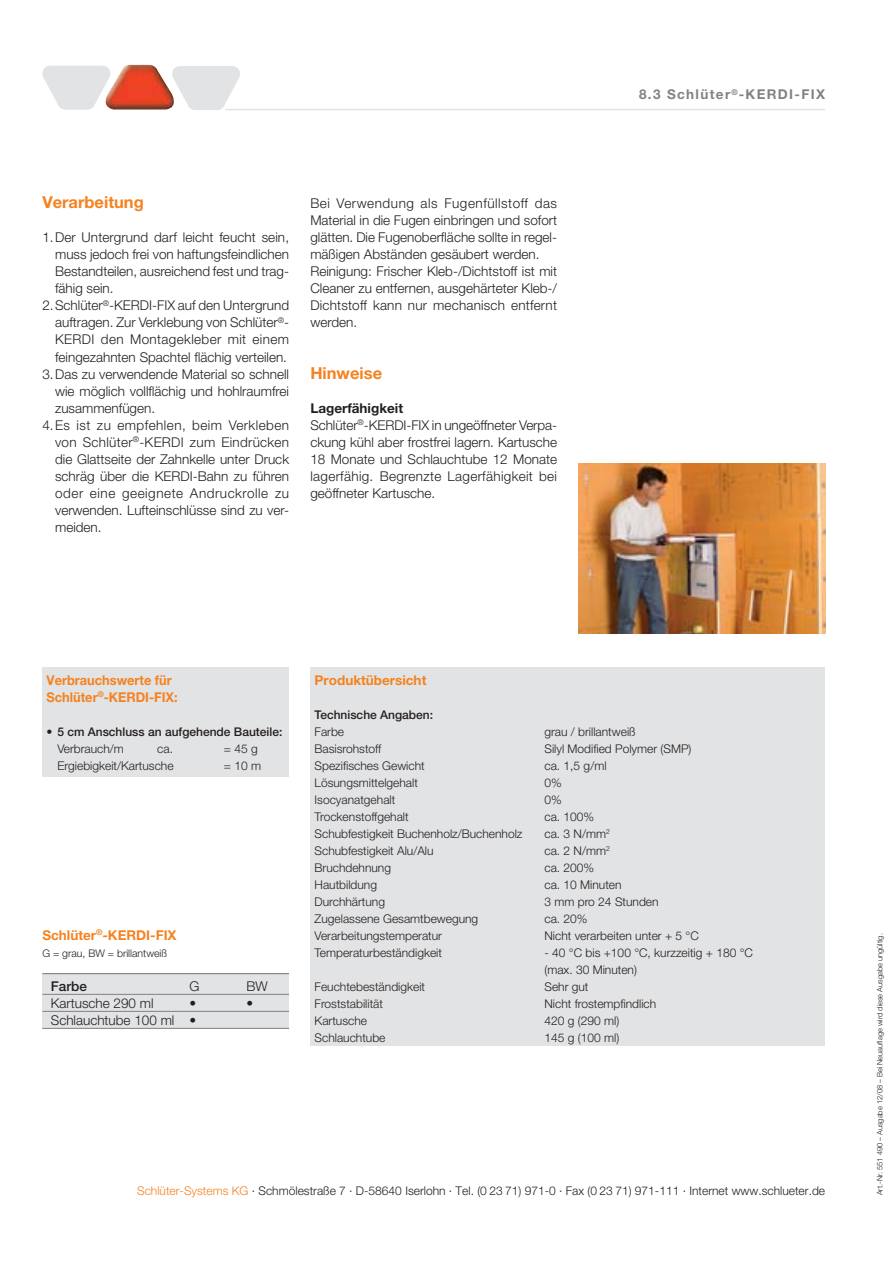
<style>
.page{position:relative;width:893px;height:1263px;background:#fff}
.page>*{position:absolute;margin:0;border:0;box-sizing:border-box;transform-origin:0 0}
.t1{font:700 16.5px "Helvetica Neue LT Pro";color:#f5821f}
.t2{font:300 13.5px/17px "Helvetica Neue LT Pro";color:#231f20;text-align:justify}
.t3{font:700 13.5px/17px "Helvetica Neue LT Pro";color:#f5821f;scale:.95 1}
.t4{font:700 13.5px "Helvetica Neue LT Pro";color:#f5821f}
.t5{font:700 13.5px "Helvetica Neue LT Pro";letter-spacing:.1em;color:#808285}
.t6{font:500 13.5px "Helvetica Neue LT Pro";color:#231f20}
.t7{font:300 12px/17px "Helvetica Neue LT Pro";color:#231f20}
.t8{font:500 12px "Helvetica Neue LT Pro";color:#231f20}
.t9{font:300 10.5px "Helvetica Neue LT Pro";color:#231f20}
.t10{font:300 7.5px "Helvetica Neue LT Pro";color:#231f20}
.s1{font-weight:700}
.s2{color:#f5821f}
</style>
<div class="page">
<div style="left:310px;top:668px;width:515px;height:378px;background:#e2e3e4"></div>
<hr style="left:225px;top:109px;width:600px;height:1px;background:#e2e3e4">
<svg style="left:42px;top:65px;width:198px;height:45px"></svg>
<img style="left:578px;top:464px;width:247px;height:170px">
<div style="left:42px;top:974px;width:247px;height:54px;background:#e2e3e4"></div>
<hr style="left:42px;top:973px;width:247px;height:1px;background:#808285">
<hr style="left:42px;top:994px;width:247px;height:1px;background:#808285">
<hr style="left:42px;top:1011px;width:247px;height:1px;background:#808285">
<hr style="left:42px;top:1028px;width:247px;height:1px;background:#808285">
<div style="left:42px;top:668px;width:247px;height:109px;background:#e2e3e4"></div>
<p class="t1" style="left:42px;top:197px;width:103px">Verarbeitung</p>
<p class="t2" style="left:55px;top:231px;width:235px;text-indent:-13px">1. Der Untergrund darf leicht feucht sein, muss jedoch frei von haftungsfeindlichen Bestandteilen, ausreichend fest und trag - fähig sein.</p>
<p class="t2" style="left:55px;top:299px;width:235px;text-indent:-13px">2. Schlüter<sup>®</sup>-KERDI-FIX auf den Untergrund auftragen. Zur Verklebung von Schlüter<sup>®</sup>- KERDI den Montagekleber mit einem feingezahnten Spachtel flächig verteilen.</p>
<p class="t2" style="left:55px;top:367px;width:235px;text-indent:-13px">3. Das zu verwendende Material so schnell wie möglich vollflächig und hohlraumfrei zusammenfügen.</p>
<p class="t2" style="left:55px;top:418px;width:235px;text-indent:-13px">4. Es ist zu empfehlen, beim Verkleben von Schlüter<sup>®</sup>-KERDI zum Eindrücken die Glattseite der Zahnkelle unter Druck schräg über die KERDI-Bahn zu führen oder eine geeignete Andruckrolle zu verwenden. Lufteinschlüsse sind zu ver - mei den.</p>
<p class="t2" style="left:310px;top:197px;width:248px;text-align:left">Bei Verwendung als Fugenfüllstoff das Material in die Fugen einbringen und sofort glätten. Die Fugenoberfläche sollte in regel&shy;mäßigen Abständen gesäubert werden.<br>Reinigung: Frischer Kleb-/Dichtstoff ist mit Cleaner zu entfernen, ausgehärteter Kleb-/ Dichtstoff kann nur mechanisch entfernt werden.</p>
<p class="t1" style="left:310px;top:367px;width:73px">Hinweise</p>
<p class="t2" style="left:310px;top:401px;width:248px;text-align:left"><span class="s1">Lagerfähigkeit<br></span>Schlüter<sup>®</sup>-KERDI-FIX in ungeöffneter Verpa&shy;ckung kühl aber frostfrei lagern. Kartusche 18 Monate und Schlauchtube 12 Monate lagerfähig. Begrenzte Lagerfähigkeit bei geöffneter Kartusche.</p>
<p class="t5" style="left:639px;top:89px;width:187px">8.3 Schlüter<sup>®</sup>-KERDI-FIX</p>
<p class="t3" style="left:47px;top:673px;width:140px">Verbrauchswerte für<br>Schlüter<sup>®</sup>-KERDI-FIX:</p>
<p class="t8" style="left:47px;top:727px;width:237px">• 5 cm Anschluss an aufgehende Bauteile:</p>
<p class="t7" style="left:57px;top:741px;width:68px">Verbrauch/m</p>
<p class="t7" style="left:157px;top:741px;width:17px">ca.</p>
<p class="t7" style="left:224px;top:741px;width:35px">= 45 g</p>
<p class="t7" style="left:57px;top:758px;width:118px">Ergiebigkeit/Kartusche</p>
<p class="t7" style="left:224px;top:758px;width:39px">= 10 m</p>
<p class="t4" style="left:42px;top:930px;width:136px">Schlüter<sup>®</sup>-KERDI-FIX</p>
<p class="t9" style="left:42px;top:949px;width:126px">G = grau, BW = brillantweiß</p>
<p class="t6" style="left:51px;top:981px;width:38px">Farbe</p>
<p class="t2" style="left:189px;top:979px;width:12px">G</p>
<p class="t2" style="left:246px;top:979px;width:23px">BW</p>
<p class="t2" style="left:51px;top:996px;width:104px">Kartusche 290 ml</p>
<p class="t2" style="left:189px;top:996px;width:8px">•</p>
<p class="t2" style="left:246px;top:996px;width:8px">•</p>
<p class="t2" style="left:51px;top:1013px;width:147px">Schlauchtube 100 ml •</p>
<p class="t4" style="left:314px;top:675px;width:113px">Produktübersicht</p>
<p class="t8" style="left:314px;top:710px;width:120px">Technische Angaben:</p>
<p class="t7" style="left:314px;top:724px;width:31px">Farbe</p>
<p class="t7" style="left:544px;top:724px;width:93px">grau / brillantweiß</p>
<p class="t7" style="left:314px;top:741px;width:68px">Basisrohstoff</p>
<p class="t7" style="left:544px;top:741px;width:148px">Silyl Modified Polymer (SMP)</p>
<p class="t7" style="left:314px;top:758px;width:112px">Spezifisches Gewicht</p>
<p class="t7" style="left:544px;top:758px;width:64px">ca. 1,5 g/ml</p>
<p class="t7" style="left:314px;top:775px;width:105px">Lösungsmittelgehalt</p>
<p class="t7" style="left:544px;top:775px;width:19px">0%</p>
<p class="t7" style="left:314px;top:792px;width:82px">Isocyanatgehalt</p>
<p class="t7" style="left:544px;top:792px;width:19px">0%</p>
<p class="t7" style="left:314px;top:809px;width:96px">Trockenstoffgehalt</p>
<p class="t7" style="left:544px;top:809px;width:51px">ca. 100%</p>
<p class="t7" style="left:314px;top:826px;width:209px">Schubfestigkeit Buchenholz/Buchenholz</p>
<p class="t7" style="left:544px;top:826px;width:67px">ca. 3 N/mm<sup>2</sup></p>
<p class="t7" style="left:314px;top:843px;width:120px">Schubfestigkeit Alu/Alu</p>
<p class="t7" style="left:544px;top:843px;width:67px">ca. 2 N/mm<sup>2</sup></p>
<p class="t7" style="left:314px;top:860px;width:78px">Bruchdehnung</p>
<p class="t7" style="left:544px;top:860px;width:51px">ca. 200%</p>
<p class="t7" style="left:314px;top:877px;width:64px">Hautbildung</p>
<p class="t7" style="left:544px;top:877px;width:79px">ca. 10 Minuten</p>
<p class="t7" style="left:314px;top:894px;width:72px">Durchhärtung</p>
<p class="t7" style="left:544px;top:894px;width:116px">3 mm pro 24 Stunden</p>
<p class="t7" style="left:314px;top:911px;width:165px">Zugelassene Gesamtbewegung</p>
<p class="t7" style="left:544px;top:911px;width:45px">ca. 20%</p>
<p class="t7" style="left:314px;top:929px;width:129px">Verarbeitungstemperatur</p>
<p class="t7" style="left:544px;top:929px;width:156px">Nicht verarbeiten unter + 5 °C</p>
<p class="t7" style="left:314px;top:946px;width:129px">Temperaturbeständigkeit</p>
<p class="t7" style="left:544px;top:946px;width:210px">- 40 °C bis +100 °C, kurzzeitig + 180 °C (max. 30 Minuten)</p>
<p class="t7" style="left:314px;top:980px;width:112px">Feuchtebeständigkeit</p>
<p class="t7" style="left:544px;top:980px;width:46px">Sehr gut</p>
<p class="t7" style="left:314px;top:997px;width:70px">Froststabilität</p>
<p class="t7" style="left:544px;top:997px;width:113px">Nicht frostempfindlich</p>
<p class="t7" style="left:314px;top:1014px;width:54px">Kartusche</p>
<p class="t7" style="left:544px;top:1014px;width:76px">420 g (290 ml)</p>
<p class="t7" style="left:314px;top:1031px;width:72px">Schlauchtube</p>
<p class="t7" style="left:544px;top:1031px;width:76px">145 g (100 ml)</p>
<p class="t7" style="left:137px;top:1184px;width:689px"><span class="s2">Schlüter-Systems KG</span> · Schmölestraße 7 · D-58640 Iserlohn · Tel. (0 23 71) 971-0 · Fax (0 23 71) 971-111 · Internet www.schlueter.de</p>
<p class="t10" style="left:877px;top:1195px;width:263px;rotate:-90deg">Art.-Nr. 551 490 – Ausgabe 12/08 – Bei Neuauflage wird diese Ausgabe ungültig.</p>
</div>
